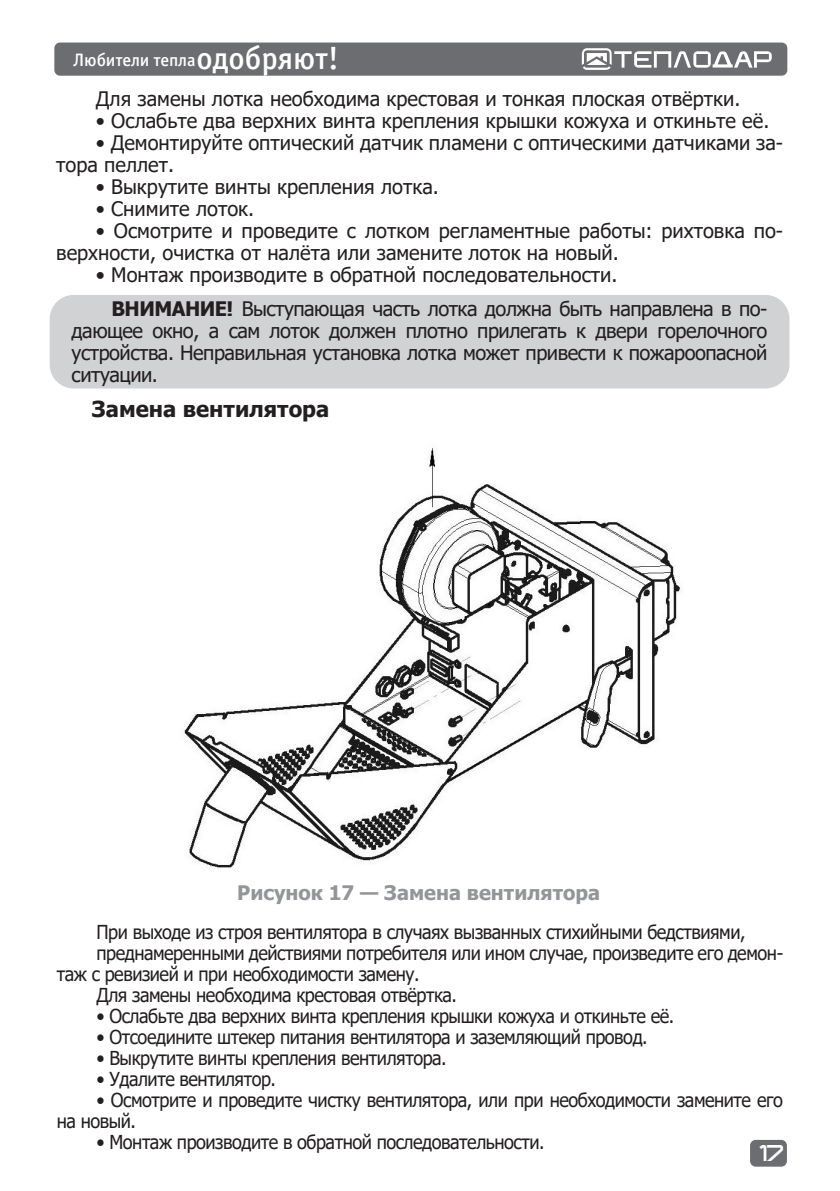
<style>
.page{position:relative;width:840px;height:1191px;background:#fff}
.page>*{position:absolute;margin:0;border:0;box-sizing:border-box;transform-origin:0 0}
.t1{font:700 22px "Tahoma";color:#231f20}
.t2{font:20px/22px "Tahoma";color:#231f20}
.t3{font:700 20px "Tahoma";color:#939598}
.t4{font:19.2px/21px "Tahoma";letter-spacing:-.025em;color:#231f20;scale:.94 1}
.t5{font:18px "Officina Sans Medium C";letter-spacing:-.005em;color:#fff}
.t6{font:16px "teplodar";color:#fff}
.s1{font-size:32px}
.s2{font-weight:700}
</style>
<div class="page">
<div style="left:749px;top:1139px;width:37px;height:27px;background:#6c6d70;border-radius:6px"></div>
<div style="left:54px;top:43px;width:732px;height:33px;background:#6c6d70;border-radius:6px"></div>
<svg style="left:581px;top:48px;width:190px;height:22px"></svg>
<div style="left:50px;top:295px;width:739px;height:93px;background:#d1d2d4;border-radius:24px"></div>
<img style="left:183px;top:448px;width:498px;height:420px">
<p class="t5" style="left:73px;top:50px;width:267px">Любители тепла<span class="s1">одобряют!</span></p>
<p class="t2" style="left:96px;top:89px;width:645px">Для замены лотка необходима крестовая и тонкая плоская отвёртки.</p>
<p class="t2" style="left:96px;top:111px;width:674px">• Ослабьте два верхних винта крепления крышки кожуха и откиньте её.</p>
<p class="t2" style="left:56px;top:133px;width:728px;text-indent:40px">• Демонтируйте оптический датчик пламени с оптическими датчиками за&shy;тора пеллет.</p>
<p class="t2" style="left:96px;top:177px;width:344px">• Выкрутите винты крепления лотка.</p>
<p class="t2" style="left:96px;top:199px;width:160px">• Снимите лоток.</p>
<p class="t2" style="left:56px;top:221px;width:728px;text-indent:40px">• Осмотрите и проведите с лотком регламентные работы: рихтовка по&shy;верхности, очистка от налёта или замените лоток на новый.</p>
<p class="t2" style="left:96px;top:265px;width:523px">• Монтаж производите в обратной последовательности.</p>
<p class="t2" style="left:72px;top:299px;width:697px;text-align:justify;text-indent:40px"><span class="s2">ВНИМАНИЕ!</span> Выступающая часть лотка должна быть направлена в по&shy;дающее окно, а сам лоток должен плотно прилегать к двери горелочного устройства. Неправильная установка лотка может привести к пожароопасной ситуации.</p>
<p class="t1" style="left:92px;top:393px;width:239px">Замена вентилятора</p>
<p class="t3" style="left:237px;top:878px;width:364px">Рисунок 17 — Замена вентилятора</p>
<p class="t4" style="left:96px;top:922px;width:691px">При выходе из строя вентилятора в случаях вызванных стихийными бедствиями,</p>
<p class="t4" style="left:57px;top:943px;width:773px;text-indent:40px">преднамеренными действиями потребителя или ином случае, произведите его демон&shy;таж с ревизией и при необходимости замену.</p>
<p class="t4" style="left:96px;top:985px;width:385px">Для замены необходима крестовая отвёртка.</p>
<p class="t4" style="left:96px;top:1006px;width:616px">• Ослабьте два верхних винта крепления крышки кожуха и откиньте её.</p>
<p class="t4" style="left:96px;top:1027px;width:587px">• Отсоедините штекер питания вентилятора и заземляющий провод.</p>
<p class="t4" style="left:96px;top:1048px;width:374px">• Выкрутите винты крепления вентилятора.</p>
<p class="t4" style="left:96px;top:1069px;width:192px">• Удалите вентилятор.</p>
<p class="t4" style="left:57px;top:1090px;width:773px;text-indent:40px">• Осмотрите и проведите чистку вентилятора, или при необходимости замените его на новый.</p>
<p class="t4" style="left:96px;top:1132px;width:478px">• Монтаж производите в обратной последовательности.</p>
<p class="t6" style="left:755px;top:1146px;width:29px">17</p>
</div>
